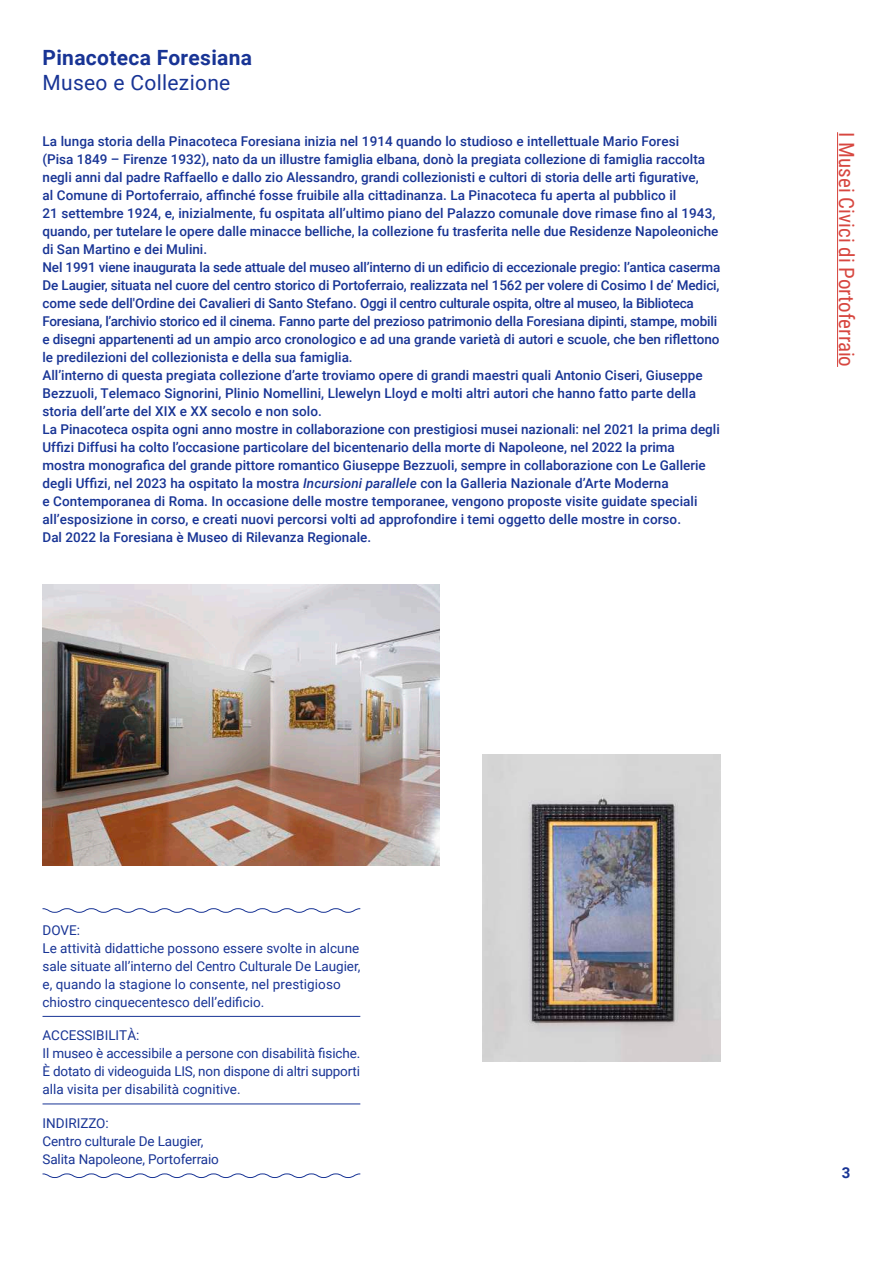
<style>
.page{position:relative;width:893px;height:1263px;background:#fff}
.page>*{position:absolute;margin:0;border:0;box-sizing:border-box;transform-origin:0 0}
.t1{font:21px "Roboto Condensed";color:#d74740}
.t2{font:700 21px "Roboto";letter-spacing:.015em;color:#183495}
.t3{font:21px "Roboto";letter-spacing:.015em;color:#183495}
.t4{font:700 15px "Roboto";color:#183495}
.t5{font:500 13.5px/18px "Roboto";color:#183495}
.t6{font:13.5px/18px "Roboto";letter-spacing:-.005em;color:#183495}
.s1{font-style:italic}
</style>
<div class="page">
<svg style="left:42px;top:908px;width:319px;height:5px"></svg>
<svg style="left:42px;top:1173px;width:319px;height:5px"></svg>
<hr style="left:43px;top:1016px;width:317px;height:1px;background:#183495">
<hr style="left:43px;top:1103px;width:317px;height:1px;background:#183495">
<img style="left:43px;top:585px;width:397px;height:281px">
<img style="left:482px;top:755px;width:239px;height:307px">
<hr style="left:837px;top:132px;width:1px;height:235px;background:#d74740">
<h1 class="t2" style="left:43px;top:42px;width:211px">Pinacoteca Foresiana</h1>
<h1 class="t3" style="left:43px;top:68px;width:189px">Museo e Collezione</h1>
<p class="t5" style="left:43px;top:132px;width:679px">La lunga storia della Pinacoteca Foresiana inizia nel 1914 quando lo studioso e intellettuale Mario Foresi<br>(Pisa 1849 – Firenze 1932), nato da un illustre famiglia elbana, donò la pregiata collezione di famiglia raccolta negli anni dal padre Raffaello e dallo zio Alessandro, grandi collezionisti e cultori di storia delle arti figurative,<br>al Comune di Portoferraio, affinché fosse fruibile alla cittadinanza. La Pinacoteca fu aperta al pubblico il<br>21 settembre 1924, e, inizialmente, fu ospitata all’ultimo piano del Palazzo comunale dove rimase fino al 1943, quando, per tutelare le opere dalle minacce belliche, la collezione fu trasferita nelle due Residenze Napoleoniche di San Martino e dei Mulini.<br>Nel 1991 viene inaugurata la sede attuale del museo all’interno di un edificio di eccezionale pregio: l’antica caserma De Laugier, situata nel cuore del centro storico di Portoferraio, realizzata nel 1562 per volere di Cosimo I de’ Medici, come sede dell'Ordine dei Cavalieri di Santo Stefano. Oggi il centro culturale ospita, oltre al museo, la Biblioteca Foresiana, l’archivio storico ed il cinema. Fanno parte del prezioso patrimonio della Foresiana dipinti, stampe, mobili e disegni appartenenti ad un ampio arco cronologico e ad una grande varietà di autori e scuole, che ben riflettono le predilezioni del collezionista e della sua famiglia.<br>All’interno di questa pregiata collezione d’arte troviamo opere di grandi maestri quali Antonio Ciseri, Giuseppe Bezzuoli, Telemaco Signorini, Plinio Nomellini, Llewelyn Lloyd e molti altri autori che hanno fatto parte della storia dell’arte del XIX e XX secolo e non solo.<br>La Pinacoteca ospita ogni anno mostre in collaborazione con prestigiosi musei nazionali: nel 2021 la prima degli Uffizi Diffusi ha colto l’occasione particolare del bicentenario della morte di Napoleone, nel 2022 la prima mostra monografica del grande pittore romantico Giuseppe Bezzuoli, sempre in collaborazione con Le Gallerie degli Uffizi, nel 2023 ha ospitato la mostra <span class="s1">Incursioni parallele</span> con la Galleria Nazionale d’Arte Moderna<br>e Contemporanea di Roma. In occasione delle mostre temporanee, vengono proposte visite guidate speciali all’esposizione in corso, e creati nuovi percorsi volti ad approfondire i temi oggetto delle mostre in corso.<br>Dal 2022 la Foresiana è Museo di Rilevanza Regionale.</p>
<h1 class="t1" style="left:861px;top:132px;width:236px;rotate:90deg">I Musei Civici di Portoferraio</h1>
<p class="t6" style="left:43px;top:920px;width:319px">DOVE:<br>Le attività didattiche possono essere svolte in alcune sale situate all’interno del Centro Culturale De Laugier, e, quando la stagione lo consente, nel prestigioso chiostro cinquecentesco dell’edificio.</p>
<p class="t6" style="left:43px;top:1026px;width:319px">ACCESSIBILITÀ:<br>Il museo è accessibile a persone con disabilità fisiche.<br>È dotato di videoguida LIS, non dispone di altri supporti alla visita per disabilità cognitive.</p>
<p class="t6" style="left:43px;top:1113px;width:178px">INDIRIZZO:<br>Centro culturale De Laugier,<br>Salita Napoleone, Portoferraio</p>
<p class="t4" style="left:842px;top:1162px;width:10px">3</p>
</div>
